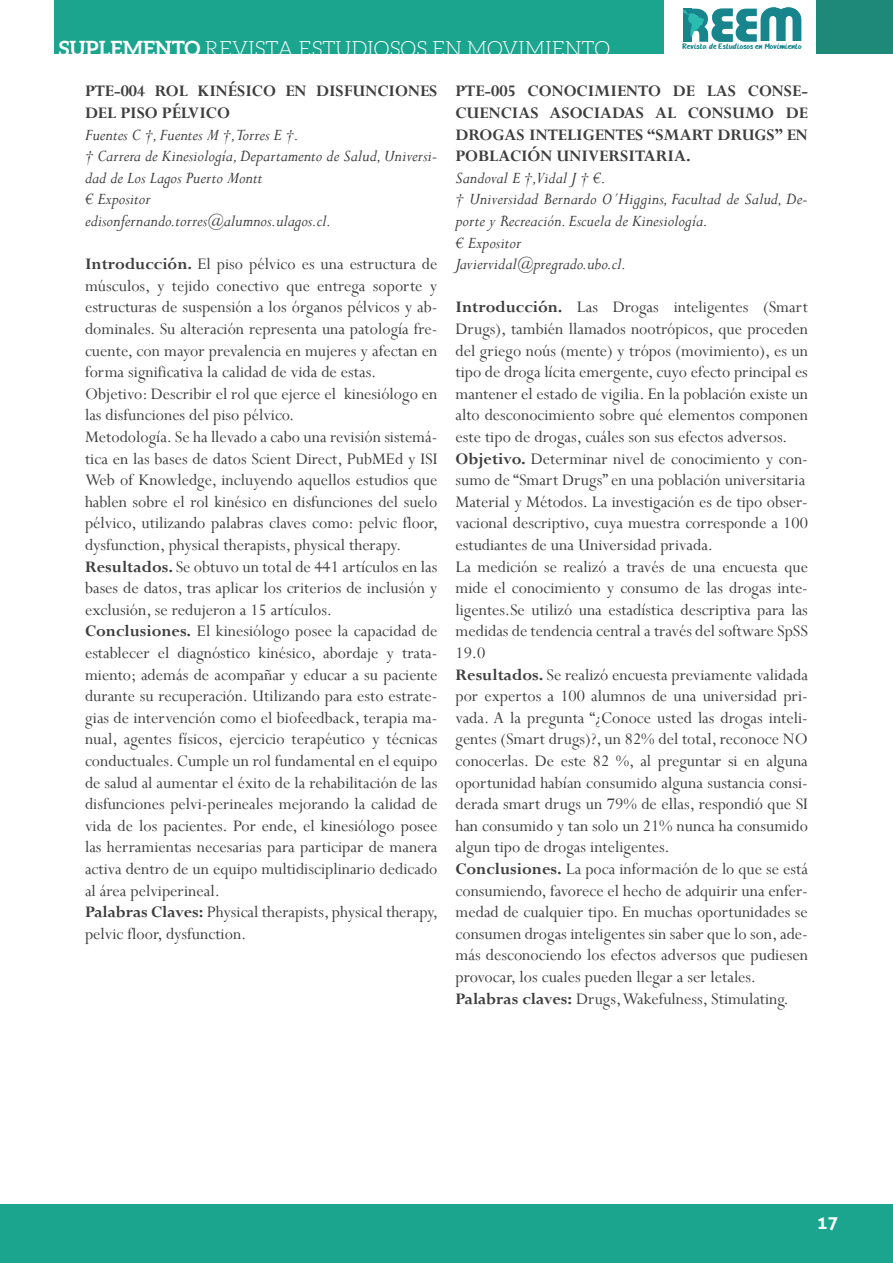
<style>
.page{position:relative;width:893px;height:1263px;background:#fff}
.page>*{position:absolute;margin:0;border:0;box-sizing:border-box;transform-origin:0 0}
.t1{font:300 21px "Aleo";color:#fff}
.t2{font:18px/21.6px "Perpetua";color:#3e3e3f;text-align:justify}
.t3{font:italic 18px/21.6px "Perpetua";color:#3e3e3f}
.t4{font:700 18px/21.6px "Perpetua";color:#3e3e3f}
.t5{font:700 18px "Aller";color:#fff}
.t6{font:8.1px "HANDYHANDY";color:#18858d}
.s1{font-weight:700}
</style>
<div class="page">
<hr style="left:0;top:0;width:1px;height:54px;background:#1e8978">
<div style="left:0;top:1205px;width:893px;height:58px;background:#1ba58e"></div>
<div style="left:816px;top:0;width:77px;height:54px;background:#1e8978"></div>
<div style="left:54px;top:0;width:610px;height:54px;background:#1ba58e"></div>
<svg style="left:683px;top:7px;width:118px;height:35px"></svg>
<p class="t1" style="left:59px;top:37px;width:553px"><span class="s1">SUPLEMENTO</span> REVISTA ESTUDIOSOS EN MOVIMIENTO</p>
<p class="t4" style="left:85px;top:80px;width:354px">PTE-004 ROL KINÉSICO EN DISFUNCIONES<br>DEL PISO PÉLVICO</p>
<p class="t3" style="left:85px;top:123px;width:215px">Fuentes C †, Fuentes M †,Torres E †.</p>
<p class="t3" style="left:85px;top:145px;width:354px">† Carrera de Kinesiología, Departamento de Salud, Universi&shy;dad de Los Lagos Puerto Montt</p>
<p class="t3" style="left:85px;top:188px;width:67px">€ Expositor</p>
<p class="t3" style="left:85px;top:209px;width:248px">edisonfernando.torres@alumnos.ulagos.cl.</p>
<p class="t2" style="left:85px;top:253px;width:354px"><span class="s1">Introducción.</span> El piso pélvico es una estructura de músculos, y tejido conectivo que entrega soporte y estructuras de suspensión a los órganos pélvicos y ab&shy;dominales. Su alteración representa una patología fre&shy;cuente, con mayor prevalencia en mujeres y afectan en forma significativa la calidad de vida de estas.</p>
<p class="t2" style="left:85px;top:382px;width:354px">Objetivo: Describir el rol que ejerce el kinesiólogo en las disfunciones del piso pélvico.</p>
<p class="t2" style="left:85px;top:426px;width:355px">Metodología. Se ha llevado a cabo una revisión sistemá&shy;tica en las bases de datos Scient Direct, PubMEd y ISI Web of Knowledge, incluyendo aquellos estudios que hablen sobre el rol kinésico en disfunciones del suelo pélvico, utilizando palabras claves como: pelvic floor, dysfunction, physical therapists, physical therapy.</p>
<p class="t2" style="left:85px;top:555px;width:354px"><span class="s1">Resultados.</span> Se obtuvo un total de 441 artículos en las bases de datos, tras aplicar los criterios de inclusión y exclusión, se redujeron a 15 artículos.</p>
<p class="t2" style="left:85px;top:620px;width:354px"><span class="s1">Conclusiones.</span> El kinesiólogo posee la capacidad de establecer el diagnóstico kinésico, abordaje y trata&shy;miento; además de acompañar y educar a su paciente durante su recuperación. Utilizando para esto estrate&shy;gias de intervención como el biofeedback, terapia ma&shy;nual, agentes físicos, ejercicio terapéutico y técnicas conductuales. Cumple un rol fundamental en el equipo de salud al aumentar el éxito de la rehabilitación de las disfunciones pelvi-perineales mejorando la calidad de vida de los pacientes. Por ende, el kinesiólogo posee las herramientas necesarias para participar de manera activa dentro de un equipo multidisciplinario dedicado al área pelviperineal.</p>
<p class="t2" style="left:85px;top:901px;width:355px"><span class="s1">Palabras Claves:</span> Physical therapists, physical therapy, pelvic floor, dysfunction.</p>
<p class="t6" style="left:682px;top:42px;width:121px">Revista de Estudiosos en Movimiento</p>
<p class="t4" style="left:455px;top:80px;width:354px;text-align:justify">PTE-005 CONOCIMIENTO DE LAS CONSE-CUENCIAS ASOCIADAS AL CONSUMO DE DROGAS INTELIGENTES “SMART DRUGS” EN POBLACIÓN UNIVERSITARIA.</p>
<p class="t3" style="left:455px;top:166px;width:152px">Sandoval E †,Vidal J † €.</p>
<p class="t3" style="left:455px;top:188px;width:354px">† Universidad Bernardo O´Higgins, Facultad de Salud, De&shy;porte y Recreación. Escuela de Kinesiología.</p>
<p class="t3" style="left:455px;top:231px;width:67px">€ Expositor</p>
<p class="t3" style="left:455px;top:253px;width:172px">Javiervidal@pregrado.ubo.cl.</p>
<p class="t2" style="left:455px;top:296px;width:354px"><span class="s1">Introducción.</span> Las Drogas inteligentes (Smart Drugs), también llamados nootrópicos, que proceden del griego noús (mente) y trópos (movimiento), es un tipo de droga lícita emergente, cuyo efecto principal es mantener el estado de vigilia. En la población existe un alto desconocimiento sobre qué elementos componen este tipo de drogas, cuáles son sus efectos adversos.</p>
<p class="t2" style="left:455px;top:447px;width:354px"><span class="s1">Objetivo.</span> Determinar nivel de conocimiento y con&shy;sumo de “Smart Drugs” en una población universitaria</p>
<p class="t2" style="left:455px;top:490px;width:354px">Material y Métodos. La investigación es de tipo obser&shy;vacional descriptivo, cuya muestra corresponde a 100 estudiantes de una Universidad privada.</p>
<p class="t2" style="left:455px;top:555px;width:354px">La medición se realizó a través de una encuesta que mide el conocimiento y consumo de las drogas inte&shy;ligentes.Se utilizó una estadística descriptiva para las medidas de tendencia central a través del software SpSS 19.0</p>
<p class="t2" style="left:455px;top:663px;width:354px"><span class="s1">Resultados.</span> Se realizó encuesta previamente validada por expertos a 100 alumnos de una universidad pri&shy;vada. A la pregunta “¿Conoce usted las drogas inteli&shy;gentes (Smart drugs)?, un 82% del total, reconoce NO conocerlas. De este 82 %, al preguntar si en alguna oportunidad habían consumido alguna sustancia consi&shy;derada smart drugs un 79% de ellas, respondió que SI han consumido y tan solo un 21% nunca ha consumido algun tipo de drogas inteligentes.</p>
<p class="t2" style="left:455px;top:858px;width:354px"><span class="s1">Conclusiones.</span> La poca información de lo que se está consumiendo, favorece el hecho de adquirir una enfer&shy;medad de cualquier tipo. En muchas oportunidades se consumen drogas inteligentes sin saber que lo son, ade&shy;más desconociendo los efectos adversos que pudiesen provocar, los cuales pueden llegar a ser letales.</p>
<p class="t2" style="left:455px;top:987px;width:335px"><span class="s1">Palabras claves:</span> Drugs, Wakefulness, Stimulating.</p>
<p class="t5" style="left:817px;top:1212px;width:23px">17</p>
</div>
